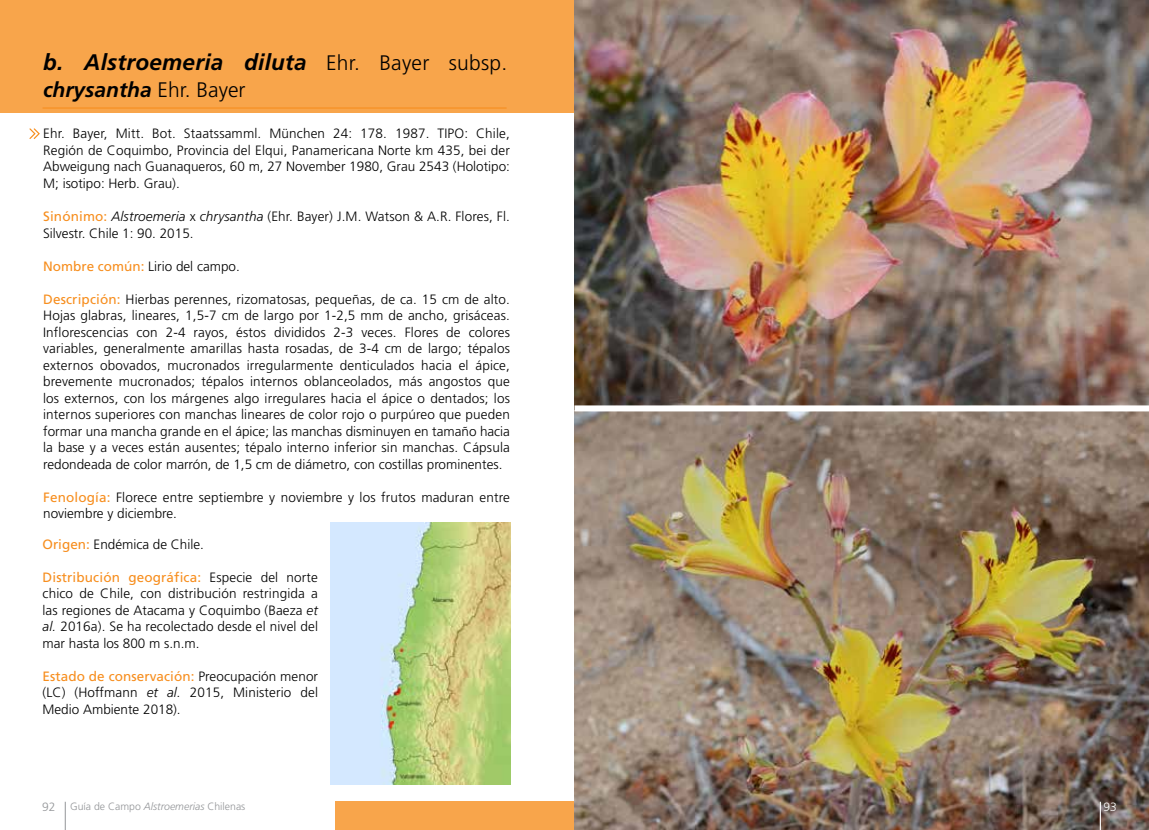
<style>
.page{position:relative;width:1149px;height:830px;background:#fff}
.page>*{position:absolute;margin:0;border:0;box-sizing:border-box;transform-origin:0 0}
.t1{font:italic 700 22.5px "Frutiger LT Std";letter-spacing:.01em;color:#000}
.t2{font:italic 700 21px "Frutiger LT Std";color:#000}
.t3{font:300 13.5px/16.5px "Frutiger LT Std";color:#000;text-align:justify}
.t4{font:300 12px "Frutiger LT Std";color:#fff}
.t5{font:300 10.5px "Frutiger LT Std";color:#939598}
.s1{font-weight:300;font-style:normal;font-size:21px}
.s2{font-weight:300;font-style:normal}
.s3{font-weight:400;color:#f78e1e}
.s4{font-style:italic}
.s5{font-size:12px}
</style>
<div class="page">
<svg style="left:65px;top:801px;width:1px;height:28px"></svg>
<div style="left:0;top:0;width:574px;height:112px;background:#f8a54b"></div>
<div style="left:335px;top:801px;width:239px;height:28px;background:#f8a54b"></div>
<img style="left:331px;top:522px;width:179px;height:261px">
<img style="left:574px;top:411px;width:574px;height:418px">
<img style="left:574px;top:0;width:574px;height:405px">
<hr style="left:43px;top:107px;width:463px;height:1px;background:#f78e1e">
<svg style="left:1099px;top:801px;width:1px;height:28px"></svg>
<svg style="left:29px;top:128px;width:11px;height:11px"></svg>
<h1 class="t1" style="left:43px;top:49px;width:465px">b. Alstroemeria diluta <span class="s1">Ehr. Bayer subsp.</span></h1>
<h2 class="t2" style="left:43px;top:78px;width:204px">chrysantha <span class="s2">Ehr. Bayer</span></h2>
<p class="t3" style="left:43px;top:126px;width:468px">Ehr. Bayer, Mitt. Bot. Staatssamml. München 24: 178. 1987. TIPO: Chile, Región de Coquimbo, Provincia del Elqui, Panamericana Norte km 435, bei der Abweigung nach Guanaqueros, 60 m, 27 November 1980, Grau 2543 (Holotipo:<br>M; isotipo: Herb. Grau).</p>
<p class="t3" style="left:43px;top:208px;width:468px"><span class="s3">Sinónimo:</span> <span class="s4">Alstroemeria</span> x <span class="s4">chrysantha</span> (Ehr. Bayer) J.M. Watson &amp; A.R. Flores, Fl.<br>Silvestr. Chile 1: 90. 2015.</p>
<p class="t3" style="left:43px;top:258px;width:198px"><span class="s3">Nombre común:</span> Lirio del campo.</p>
<p class="t3" style="left:43px;top:291px;width:468px"><span class="s3">Descripción:</span> Hierbas perennes, rizomatosas, pequeñas, de ca. 15 cm de alto.<br>Hojas glabras, lineares, 1,5-7 cm de largo por 1-2,5 mm de ancho, grisáceas.<br>Inflorescencias con 2-4 rayos, éstos divididos 2-3 veces. Flores de colores variables, generalmente amarillas hasta rosadas, de 3-4 cm de largo; tépalos externos obovados, mucronados irregularmente denticulados hacia el ápice, brevemente mucronados; tépalos internos oblanceolados, más angostos que los externos, con los márgenes algo irregulares hacia el ápice o dentados; los internos superiores con manchas lineares de color rojo o purpúreo que pueden formar una mancha grande en el ápice; las manchas disminuyen en tamaño hacia la base y a veces están ausentes; tépalo interno inferior sin manchas. Cápsula redondeada de color marrón, de 1,5 cm de diámetro, con costillas prominentes.</p>
<p class="t3" style="left:43px;top:489px;width:468px"><span class="s3">Fenología:</span> Florece entre septiembre y noviembre y los frutos maduran entre noviembre y diciembre.</p>
<p class="t3" style="left:43px;top:535px;width:163px"><span class="s3">Origen:</span> Endémica de Chile.</p>
<p class="t3" style="left:43px;top:568px;width:277px"><span class="s3">Distribución geográfica:</span> Especie del norte chico de Chile, con distribución restringida a las regiones de Atacama y Coquimbo (Baeza <span class="s4">et al.</span> 2016a). Se ha recolectado desde el nivel del mar hasta los 800 m s.n.m.</p>
<p class="t3" style="left:43px;top:667px;width:277px"><span class="s3">Estado de conservación:</span> Preocupación menor (LC) (Hoffmann <span class="s4">et al.</span> 2015, Ministerio del Medio Ambiente 2018).</p>
<p class="t5" style="left:42px;top:799px;width:205px"><span class="s5">92</span> Guía de Campo <span class="s4">Alstroemerias</span> Chilenas</p>
<p class="t4" style="left:1103px;top:799px;width:15px">93</p>
</div>
